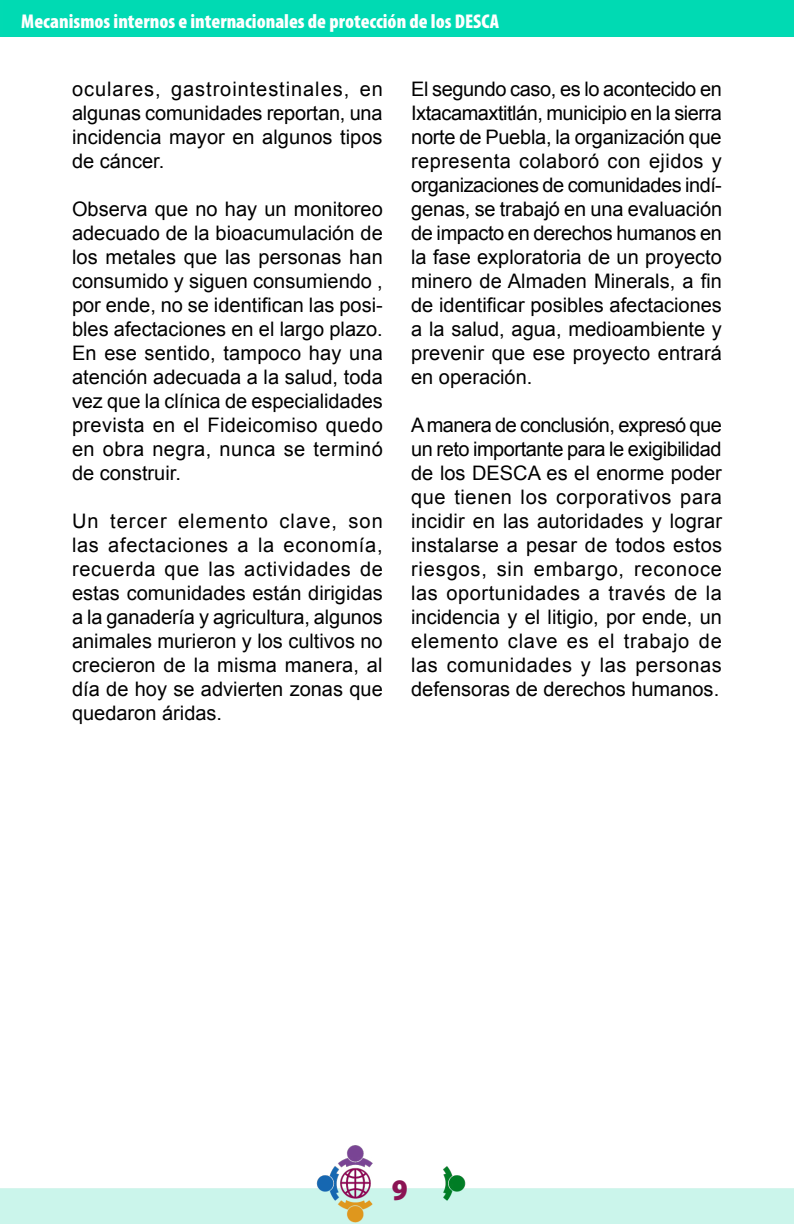
<style>
.page{position:relative;width:794px;height:1224px;background:#fff}
.page>*{position:absolute;margin:0;border:0;box-sizing:border-box;transform-origin:0 0}
.t1{font:30px "Myriad Variable Concept";color:#8b1454}
.t2{font:20px/24px "Arial";letter-spacing:.005em;color:#000;text-align:justify}
.t3{font:20px "Myriad Variable Concept";letter-spacing:.1em;color:#fff}
</style>
<div class="page">
<img style="left:0;top:0;width:794px;height:1224px">
<p class="t3" style="left:21px;top:10px;width:478px">Mecanismos internos e internacionales de protección de los DESCA</p>
<p class="t2" style="left:72px;top:77px;width:312px">oculares, gastrointestinales, en algunas comunidades reportan, una incidencia mayor en algunos tipos de cáncer.</p>
<p class="t2" style="left:72px;top:197px;width:312px">Observa que no hay un monitoreo adecuado de la bioacumulación de los metales que las personas han consumido y siguen consumiendo , por ende, no se identifican las posi&shy;bles afectaciones en el largo plazo.<br>En ese sentido, tampoco hay una atención adecuada a la salud, toda vez que la clínica de especialidades prevista en el Fideicomiso quedo en obra negra, nunca se terminó de construir.</p>
<p class="t2" style="left:72px;top:509px;width:312px">Un tercer elemento clave, son las afectaciones a la economía, recuerda que las actividades de estas comunidades están dirigidas a la ganadería y agricultura, algunos animales murieron y los cultivos no crecieron de la misma manera, al día de hoy se advierten zonas que quedaron áridas.</p>
<p class="t2" style="left:411px;top:77px;width:312px">El segundo caso, es lo acontecido en Ixtacamaxtitlán, municipio en la sierra norte de Puebla, la organización que representa colaboró con ejidos y organizaciones de comunidades indí&shy;genas, se trabajó en una evaluación de impacto en derechos humanos en la fase exploratoria de un proyecto minero de Almaden Minerals, a fin de identificar posibles afectaciones a la salud, agua, medioambiente y prevenir que ese proyecto entrará en operación.</p>
<p class="t2" style="left:411px;top:413px;width:312px">A manera de conclusión, expresó que un reto importante para le exigibilidad de los DESCA es el enorme poder que tienen los corporativos para incidir en las autoridades y lograr instalarse a pesar de todos estos riesgos, sin embargo, reconoce las oportunidades a través de la incidencia y el litigio, por ende, un elemento clave es el trabajo de las comunidades y las personas defensoras de derechos humanos.</p>
<h1 class="t1" style="left:392px;top:1172px;width:12px">9</h1>
</div>
